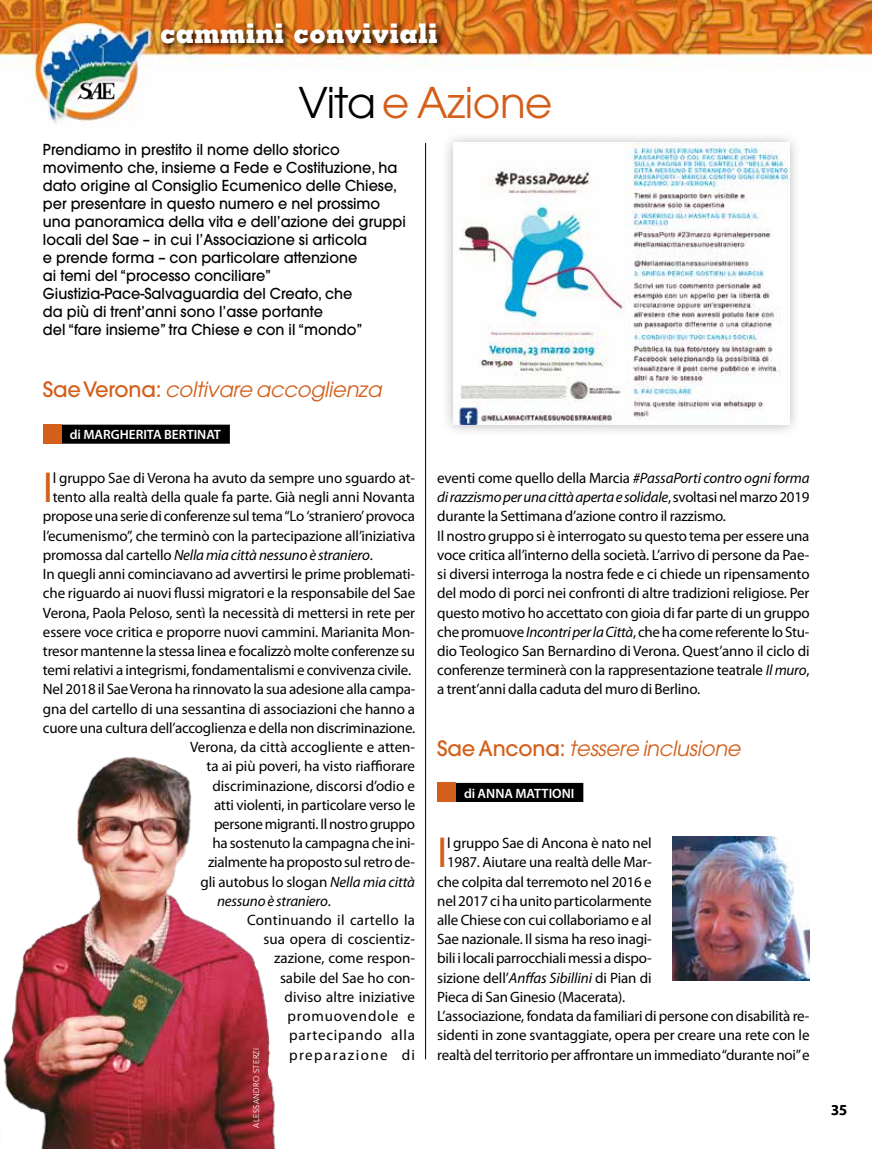
<style>
.page{position:relative;width:872px;height:1149px;background:#fff}
.page>*{position:absolute;margin:0;border:0;box-sizing:border-box;transform-origin:0 0}
.t1{font:43.5px "Myriad Pro";color:#d35f1a}
.t2{font:42px "Avant Garde";letter-spacing:-.01em;color:#d35f1a}
.t3{font:800 27px "Memphis";letter-spacing:.01em;color:#fff;scale:.94 1}
.t4{font:italic 21px "Avant Garde";letter-spacing:-.01em;color:#d35f1a}
.t5{font:15px/19.2px "Myriad Pro";letter-spacing:-.015em;color:#000}
.t6{font:500 15px/18px "Avant Garde";color:#000;scale:.96 1}
.t7{font:italic 15px "Myriad Pro";letter-spacing:-.015em;color:#000}
.t8{font:15px "Myriad Pro";letter-spacing:.005em;color:#000}
.t9{font:15px "Myriad Pro";letter-spacing:.015em;color:#000}
.t10{font:15px "Myriad Pro";letter-spacing:.05em;color:#000}
.t11{font:15px "Myriad Pro";letter-spacing:.055em;color:#000}
.t12{font:15px "Myriad Pro";letter-spacing:.095em;color:#000}
.t13{font:600 15px "Myriad Pro";color:#000}
.t14{font:600 13.5px "Myriad Pro";color:#fff}
.t15{font:8.25px "Avenir";letter-spacing:.05em;color:#fff;scale:.9 1}
.s1{color:#000}
.s2{font-weight:500;font-style:normal}
.s3{font-style:normal}
.s4{font-style:italic}
</style>
<div class="page">
<img style="left:1px;top:0;width:871px;height:124px">
<div style="left:160px;top:22px;width:285px;height:29px;background:#000;opacity:.75"></div>
<div style="left:60px;top:424px;width:170px;height:19px;background:#000"></div>
<div style="left:43px;top:424px;width:19px;height:19px;background:#d35f1a"></div>
<div style="left:454px;top:782px;width:129px;height:19px;background:#000"></div>
<div style="left:437px;top:782px;width:19px;height:19px;background:#d35f1a"></div>
<hr style="left:425px;top:143px;width:1px;height:915px;background:#000">
<img style="left:78px;top:82px;width:37px;height:17px">
<img style="left:0;top:0;width:1px;height:242px">
<img style="left:673px;top:836px;width:136px;height:144px">
<div style="left:440px;top:130px;width:361px;height:307px;background:#000;opacity:.3"></div>
<img style="left:453px;top:143px;width:336px;height:281px">
<img style="left:3px;top:756px;width:273px;height:392px">
<h3 class="t3" style="left:160px;top:16px;width:297px">cammini conviviali</h3>
<h2 class="t2" style="left:299px;top:78px;width:255px"><span class="s1">Vita</span> e Azione</h2>
<p class="t6" style="left:43px;top:140px;width:379px">Prendiamo in prestito il nome dello storico movimento che, insieme a Fede e Costituzione, ha dato origine al Consiglio Ecumenico delle Chiese, per presentare in questo numero e nel prossimo una panoramica della vita e dell’azione dei gruppi locali del Sae – in cui l’Associazione si articola<br>e prende forma – con particolare attenzione<br>ai temi del “processo conciliare” Giustizia-Pace-Salvaguardia del Creato, che<br>da più di trent’anni sono l’asse portante<br>del “fare insieme” tra Chiese e con il “mondo”</p>
<h3 class="t4" style="left:43px;top:377px;width:340px"><span class="s2">Sae Verona:</span> coltivare accoglienza</h3>
<p class="t14" style="left:70px;top:426px;width:153px">di MARGHERITA BERTINAT</p>
<h1 class="t1" style="left:43px;top:460px;width:12px">I</h1>
<p class="t5" style="left:53px;top:468px;width:364px">l gruppo Sae di Verona ha avuto da sempre uno sguardo at-</p>
<p class="t5" style="left:53px;top:487px;width:364px">tento alla realtà della quale fa parte. Già negli anni Novanta</p>
<p class="t5" style="left:43px;top:506px;width:373px">propose una serie di conferenze sul tema “Lo ‘straniero’ provoca</p>
<p class="t5" style="left:43px;top:525px;width:374px">l’ecumenismo”, che terminò con la partecipazione all’iniziativa</p>
<p class="t7" style="left:43px;top:545px;width:331px"><span class="s3">promossa dal cartello</span> Nella mia città nessuno è straniero<span class="s3">.</span></p>
<p class="t5" style="left:43px;top:564px;width:374px">In quegli anni cominciavano ad avvertirsi le prime problemati-</p>
<p class="t5" style="left:43px;top:583px;width:374px">che riguardo ai nuovi flussi migratori e la responsabile del Sae</p>
<p class="t5" style="left:43px;top:602px;width:374px">Verona, Paola Peloso, sentì la necessità di mettersi in rete per</p>
<p class="t5" style="left:43px;top:621px;width:373px">essere voce critica e proporre nuovi cammini. Marianita Mon-</p>
<p class="t5" style="left:43px;top:641px;width:374px">tresor mantenne la stessa linea e focalizzò molte conferenze su</p>
<p class="t5" style="left:43px;top:660px;width:370px">temi relativi a integrismi, fondamentalismi e convivenza civile.</p>
<p class="t5" style="left:43px;top:679px;width:374px">Nel 2018 il Sae Verona ha rinnovato la sua adesione alla campa-</p>
<p class="t5" style="left:43px;top:698px;width:374px">gna del cartello di una sessantina di associazioni che hanno a</p>
<p class="t5" style="left:43px;top:717px;width:374px">cuore una cultura dell’accoglienza e della non discriminazione.</p>
<p class="t5" style="left:190px;top:737px;width:227px">Verona, da città accogliente e atten-</p>
<p class="t5" style="left:206px;top:756px;width:210px">ta ai più poveri, ha visto riaffiorare</p>
<p class="t5" style="left:212px;top:775px;width:204px">discriminazione, discorsi d’odio e</p>
<p class="t5" style="left:214px;top:794px;width:203px">atti violenti, in particolare verso le</p>
<p class="t5" style="left:214px;top:813px;width:202px">persone migranti. Il nostro gruppo</p>
<p class="t5" style="left:212px;top:833px;width:204px">ha sostenuto la campagna che ini-</p>
<p class="t5" style="left:208px;top:852px;width:209px">zialmente ha proposto sul retro de-</p>
<p class="t5" style="left:200px;top:871px;width:216px">gli autobus lo slogan <span class="s4">Nella mia città</span></p>
<p class="t7" style="left:217px;top:891px;width:115px">nessuno è straniero<span class="s3">.</span></p>
<p class="t9" style="left:247px;top:910px;width:169px">Continuando il cartello la</p>
<p class="t8" style="left:263px;top:929px;width:153px">sua opera di coscientiz-</p>
<p class="t5" style="left:274px;top:948px;width:142px">zazione, come respon-</p>
<p class="t5" style="left:280px;top:967px;width:136px">sabile del Sae ho con-</p>
<p class="t8" style="left:284px;top:987px;width:132px">diviso altre iniziative</p>
<p class="t11" style="left:287px;top:1006px;width:129px">promuovendole e</p>
<p class="t10" style="left:289px;top:1025px;width:128px">partecipando alla</p>
<p class="t12" style="left:289px;top:1044px;width:128px">preparazione di</p>
<p class="t15" style="left:251px;top:1127px;width:90px;rotate:-90deg">ALESSANDRO STERZI</p>
<p class="t5" style="left:437px;top:468px;width:374px">eventi come quello della Marcia <span class="s4">#PassaPorti contro ogni forma di razzismo per una città aperta e solidale</span>, svoltasi nel marzo 2019 durante la Settimana d’azione contro il razzismo.<br>Il nostro gruppo si è interrogato su questo tema per essere una voce critica all’interno della società. L’arrivo di persone da Pae&shy;si diversi interroga la nostra fede e ci chiede un ripensamento del modo di porci nei confronti di altre tradizioni religiose. Per questo motivo ho accettato con gioia di far parte di un gruppo che promuove <span class="s4">Incontri per la Città</span>, che ha come referente lo Stu&shy;dio Teologico San Bernardino di Verona. Quest’anno il ciclo di conferenze terminerà con la rappresentazione teatrale <span class="s4">Il muro</span>, a trent’anni dalla caduta del muro di Berlino.</p>
<h3 class="t4" style="left:437px;top:735px;width:305px"><span class="s2">Sae Ancona:</span> tessere inclusione</h3>
<p class="t14" style="left:464px;top:784px;width:112px">di ANNA MATTIONI</p>
<h1 class="t1" style="left:437px;top:825px;width:12px">I</h1>
<p class="t5" style="left:447px;top:833px;width:206px">l gruppo Sae di Ancona è nato nel</p>
<p class="t5" style="left:447px;top:852px;width:206px">1987. Aiutare una realtà delle Mar-</p>
<p class="t5" style="left:437px;top:871px;width:216px">che colpita dal terremoto nel 2016 e</p>
<p class="t5" style="left:437px;top:890px;width:216px">nel 2017 ci ha unito particolarmente</p>
<p class="t5" style="left:437px;top:909px;width:216px">alle Chiese con cui collaboriamo e al</p>
<p class="t5" style="left:437px;top:929px;width:216px">Sae nazionale. Il sisma ha reso inagi-</p>
<p class="t5" style="left:437px;top:948px;width:216px">bili i locali parrocchiali messi a dispo-</p>
<p class="t5" style="left:437px;top:967px;width:216px">sizione dell’<span class="s4">Anffas Sibillini</span> di Pian di</p>
<p class="t5" style="left:437px;top:986px;width:190px">Pieca di San Ginesio (Macerata).</p>
<p class="t5" style="left:437px;top:1005px;width:374px">L’associazione, fondata da familiari di persone con disabilità re-</p>
<p class="t5" style="left:437px;top:1025px;width:374px">sidenti in zone svantaggiate, opera per creare una rete con le</p>
<p class="t5" style="left:437px;top:1044px;width:374px">realtà del territorio per affrontare un immediato “durante noi” e</p>
<p class="t13" style="left:831px;top:1099px;width:18px">35</p>
</div>
